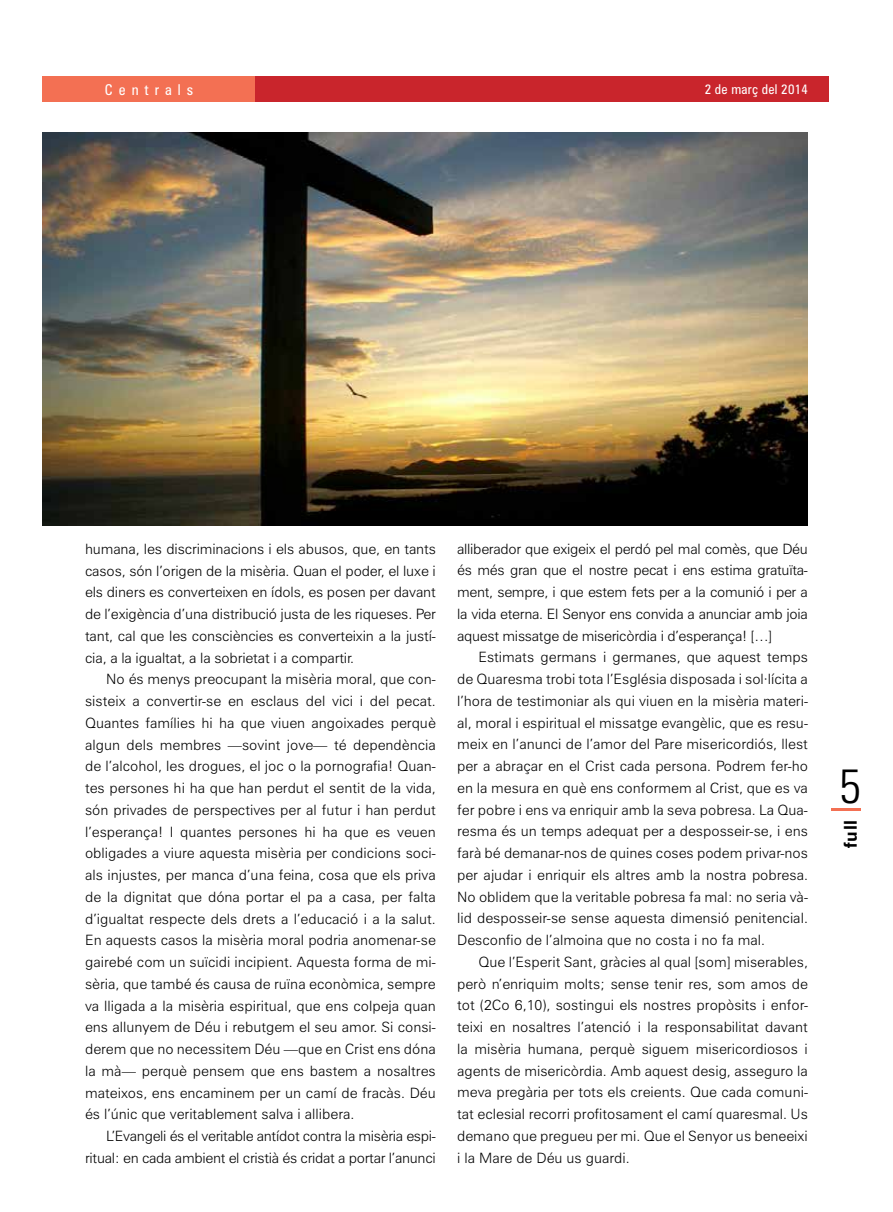
<style>
.page{position:relative;width:893px;height:1212px;background:#fff}
.page>*{position:absolute;margin:0;border:0;box-sizing:border-box;transform-origin:0 0}
.t1{font:300 condensed 48px "Zurich BT";color:#000}
.t2{font:700 17.7px "Zurich BT";color:#000}
.t3{font:condensed 15px "Zurich BT";letter-spacing:.4em;color:#fff}
.t4{font:300 14.25px/21.8px "Zurich BT";letter-spacing:-.01em;color:#000;text-align:justify}
.t5{font:condensed 13.5px "Zurich BT";letter-spacing:.02em;color:#fff}
</style>
<div class="page">
<div style="left:43px;top:77px;width:786px;height:25px;background:#c9252c"></div>
<div style="left:43px;top:77px;width:212px;height:25px;background:#f37053"></div>
<hr style="left:832px;top:808px;width:29px;height:3px;background:#f37053">
<img style="left:43px;top:133px;width:765px;height:393px">
<p class="t3" style="left:105px;top:81px;width:90px">Centrals</p>
<p class="t5" style="left:705px;top:81px;width:105px">2 de març del 2014</p>
<p class="t4" style="left:85px;top:538px;width:352px">humana, les discriminacions i els abusos, que, en tants casos, són l’origen de la misèria. Quan el poder, el luxe i els diners es converteixen en ídols, es posen per davant de l’exigència d’una distribució justa de les riqueses. Per tant, cal que les consciències es converteixin a la justí&shy;cia, a la igualtat, a la sobrietat i a compartir.</p>
<p class="t4" style="left:85px;top:668px;width:352px;text-indent:21px">No és menys preocupant la misèria moral, que con&shy;sisteix a convertir-se en esclaus del vici i del pecat.<br>Quantes famílies hi ha que viuen angoixades perquè algun dels membres —sovint jove— té dependència de l’alcohol, les drogues, el joc o la pornografia! Quan&shy;tes persones hi ha que han perdut el sentit de la vida, són privades de perspectives per al futur i han perdut l’esperança! I quantes persones hi ha que es veuen obligades a viure aquesta misèria per condicions soci&shy;als injustes, per manca d’una feina, cosa que els priva de la dignitat que dóna portar el pa a casa, per falta d’igualtat respecte dels drets a l’educació i a la salut.<br>En aquests casos la misèria moral podria anomenar-se gairebé com un suïcidi incipient. Aquesta forma de mi&shy;sèria, que també és causa de ruïna econòmica, sempre va lligada a la misèria espiritual, que ens colpeja quan ens allunyem de Déu i rebutgem el seu amor. Si consi&shy;derem que no necessitem Déu —que en Crist ens dóna la mà— perquè pensem que ens bastem a nosaltres mateixos, ens encaminem per un camí de fracàs. Déu és l’únic que veritablement salva i allibera.</p>
<p class="t4" style="left:85px;top:1125px;width:352px;text-align:right">L’Evangeli és el veritable antídot contra la misèria espi&shy;ritual: en cada ambient el cristià és cridat a portar l’anunci</p>
<p class="t4" style="left:457px;top:538px;width:352px">alliberador que exigeix el perdó pel mal comès, que Déu és més gran que el nostre pecat i ens estima gratuïta&shy;ment, sempre, i que estem fets per a la comunió i per a la vida eterna. El Senyor ens convida a anunciar amb joia aquest missatge de misericòrdia i d’esperança! […]</p>
<p class="t4" style="left:457px;top:646px;width:352px;text-indent:21px">Estimats germans i germanes, que aquest temps de Quaresma trobi tota l’Església disposada i sol·lícita a l’hora de testimoniar als qui viuen en la misèria materi&shy;al, moral i espiritual el missatge evangèlic, que es resu&shy;meix en l’anunci de l’amor del Pare misericordiós, llest per a abraçar en el Crist cada persona. Podrem fer-ho en la mesura en què ens conformem al Crist, que es va fer pobre i ens va enriquir amb la seva pobresa. La Qua&shy;resma és un temps adequat per a desposseir-se, i ens farà bé demanar-nos de quines coses podem privar-nos per ajudar i enriquir els altres amb la nostra pobresa.<br>No oblidem que la veritable pobresa fa mal: no seria và&shy;lid desposseir-se sense aquesta dimensió penitencial.<br>Desconfio de l’almoina que no costa i no fa mal.</p>
<p class="t4" style="left:457px;top:951px;width:352px;text-indent:21px">Que l’Esperit Sant, gràcies al qual [som] miserables, però n’enriquim molts; sense tenir res, som amos de tot (2Co 6,10), sostingui els nostres propòsits i enfor&shy;teixi en nosaltres l’atenció i la responsabilitat davant la misèria humana, perquè siguem misericordiosos i agents de misericòrdia. Amb aquest desig, asseguro la meva pregària per tots els creients. Que cada comuni&shy;tat eclesial recorri profitosament el camí quaresmal. Us demano que pregueu per mi. Que el Senyor us beneeixi i la Mare de Déu us guardi.</p>
<h1 class="t1" style="left:840px;top:756px;width:24px">5</h1>
<p class="t2" style="left:840px;top:848px;width:30px;rotate:-90deg">full</p>
</div>
